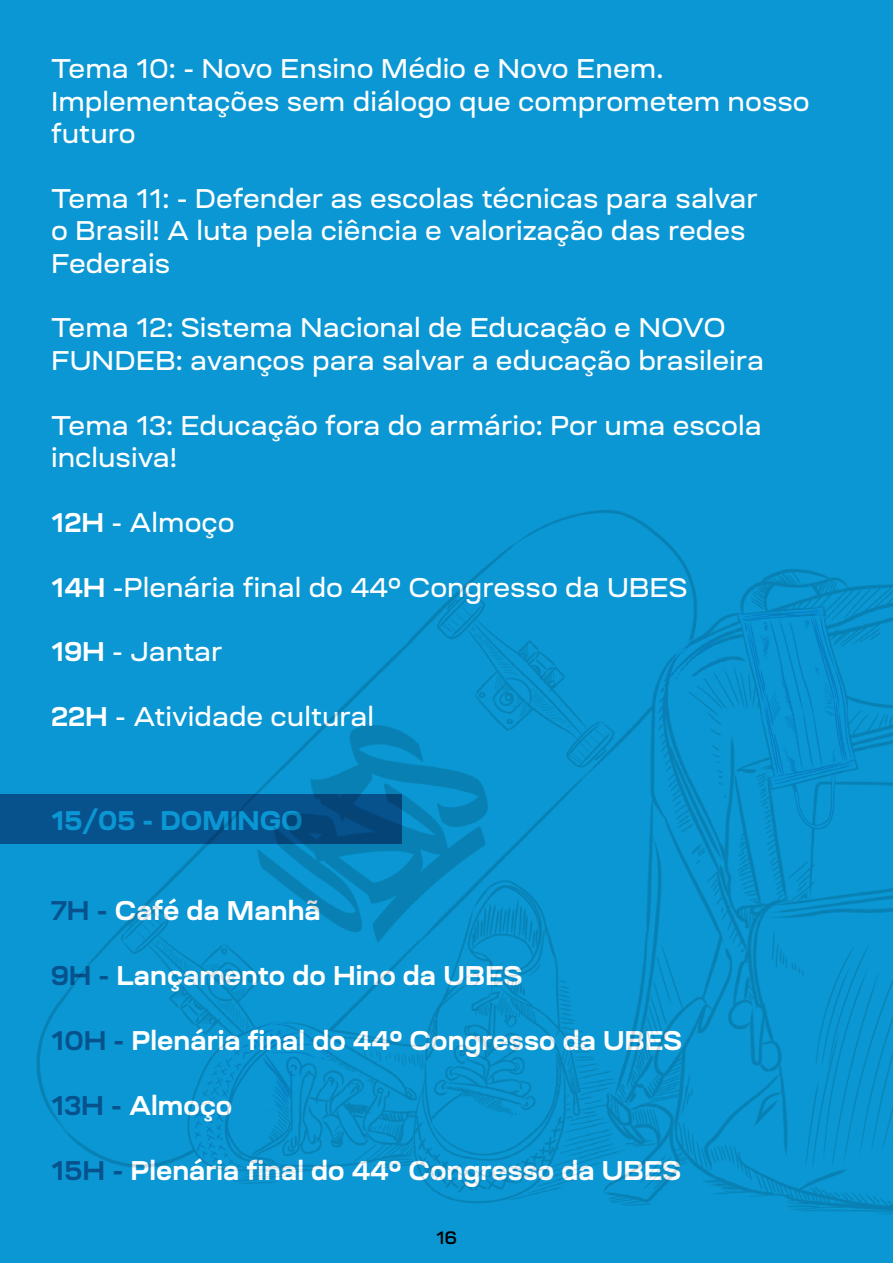
<style>
.page{position:relative;width:893px;height:1263px;background:#0a97d3}
.page>*{position:absolute;margin:0;border:0;box-sizing:border-box;transform-origin:0 0}
.t1{font:500 27px/32.4px "Ruberoid";color:#fff}
.t2{font:700 27px "Ruberoid";color:#fff}
.t3{font:800 27px "Ruberoid";color:#0a97d3}
.t4{font:600 18px "Ruberoid";color:#000}
.s1{font-weight:700}
.s2{color:#07518c}
</style>
<div class="page">
<img style="left:0;top:510px;width:893px;height:705px">
<p class="t1" style="left:51px;top:53px;width:760px">Tema 10: - Novo Ensino Médio e Novo Enem.<br>Implementações sem diálogo que comprometem nosso futuro</p>
<p class="t1" style="left:51px;top:182px;width:708px">Tema 11: - Defender as escolas técnicas para salvar o Brasil! A luta pela ciência e valorização das redes<br>Federais</p>
<p class="t1" style="left:51px;top:312px;width:714px">Tema 12: Sistema Nacional de Educação e NOVO<br>FUNDEB: avanços para salvar a educação brasileira</p>
<p class="t1" style="left:51px;top:409px;width:712px">Tema 13: Educação fora do armário: Por uma escola inclusiva!</p>
<p class="t1" style="left:51px;top:506px;width:185px"><span class="s1">12H</span> - Almoço</p>
<p class="t1" style="left:51px;top:571px;width:638px"><span class="s1">14H</span> -Plenária final do 44º Congresso da UBES</p>
<p class="t1" style="left:51px;top:636px;width:173px"><span class="s1">19H</span> - Jantar</p>
<p class="t1" style="left:51px;top:701px;width:325px"><span class="s1">22H</span> - Atividade cultural</p>
<p class="t3" style="left:51px;top:803px;width:253px">15/05 - DOMINGO</p>
<p class="t2" style="left:51px;top:893px;width:271px"><span class="s2">7H -</span> Café da Manhã</p>
<p class="t2" style="left:51px;top:958px;width:473px"><span class="s2">9H -</span> Lançamento do Hino da UBES</p>
<p class="t2" style="left:51px;top:1023px;width:633px"><span class="s2">10H -</span> Plenária final do 44º Congresso da UBES</p>
<p class="t2" style="left:51px;top:1087px;width:183px"><span class="s2">13H -</span> Almoço</p>
<p class="t2" style="left:51px;top:1152px;width:632px"><span class="s2">15H -</span> Plenária final do 44º Congresso da UBES</p>
<p class="t4" style="left:436px;top:1226px;width:22px">16</p>
</div>
